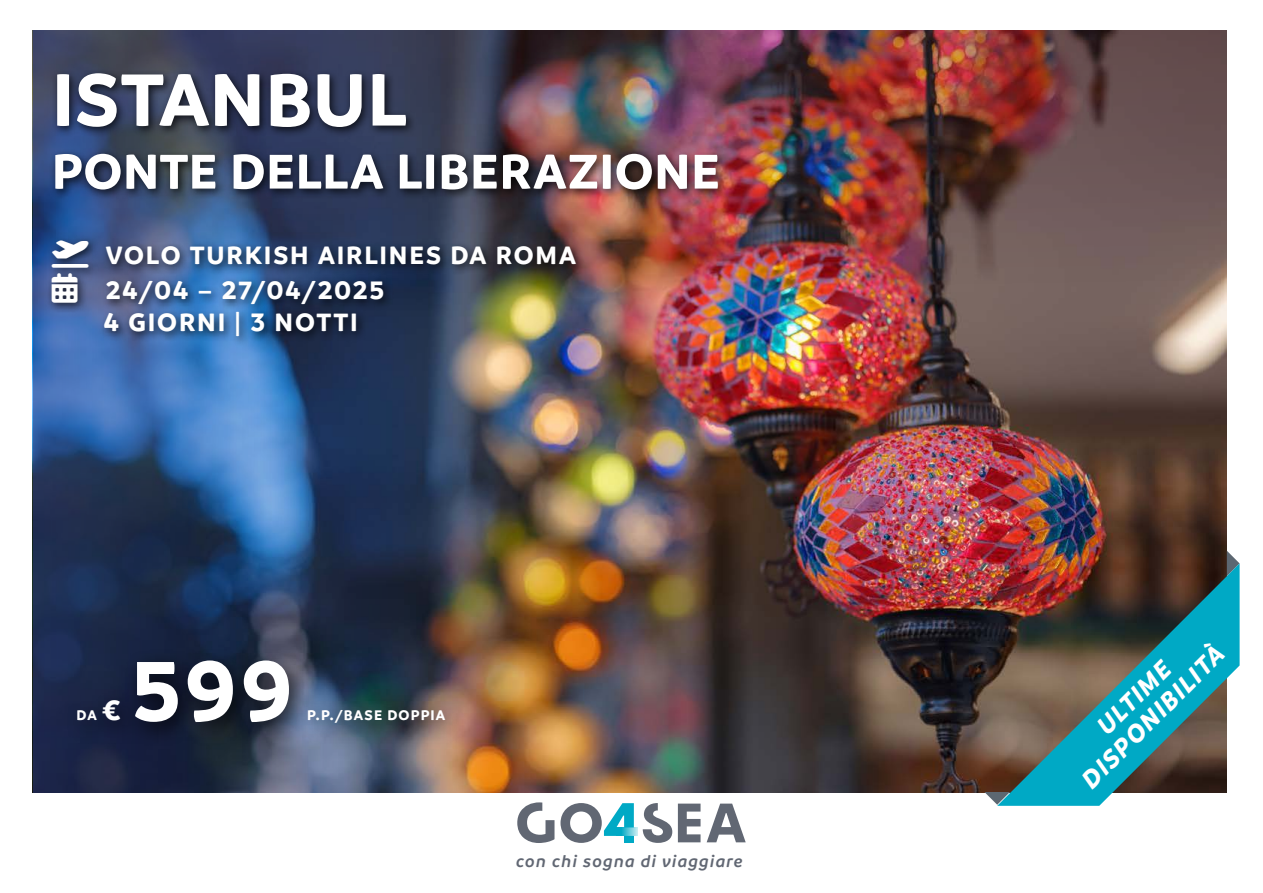
<style>
.page{position:relative;width:1263px;height:893px;background:#fff}
.page>*{position:absolute;margin:0;border:0;box-sizing:border-box;transform-origin:0 0}
.t1{font:700 90px "Branding";color:#fff}
.t2{font:700 79.5px "Branding";letter-spacing:.01em;color:#fff}
.t3{font:700 52.5px "Branding";letter-spacing:.015em;color:#fff}
.t4{font:700 27px/32.4px "Branding";letter-spacing:.065em;color:#fff}
.t5{font:italic 700 27px/27px "Branding";color:#fff;text-align:center}
.t6{font:italic 600 18px "Branding";letter-spacing:.065em;color:#616773}
.t7{font:700 15px "Branding";letter-spacing:.075em;color:#fff}
.s1{font-size:30px}
</style>
<div class="page">
<img style="left:493px;top:317px;width:734px;height:476px">
<img style="left:493px;top:30px;width:734px;height:287px">
<svg style="left:33px;top:30px;width:460px;height:763px"></svg>
<div style="left:46px;top:68px;width:684px;height:279px;background:#000;opacity:.75"></div>
<div style="left:65px;top:649px;width:403px;height:98px;background:#000;opacity:.75"></div>
<svg style="left:707px;top:804px;width:39px;height:38px"></svg>
<svg style="left:643px;top:803px;width:29px;height:40px"></svg>
<svg style="left:678px;top:804px;width:22px;height:38px"></svg>
<svg style="left:517px;top:802px;width:37px;height:41px"></svg>
<svg style="left:560px;top:803px;width:74px;height:40px"></svg>
<svg style="left:616px;top:827px;width:22px;height:9px"></svg>
<svg style="left:984px;top:792px;width:13px;height:13px"></svg>
<svg style="left:1227px;top:551px;width:12px;height:12px"></svg>
<svg style="left:997px;top:563px;width:242px;height:243px"></svg>
<svg style="left:52px;top:240px;width:37px;height:27px"></svg>
<h2 class="t2" style="left:52px;top:54px;width:357px">ISTANBUL</h2>
<h3 class="t3" style="left:52px;top:141px;width:669px">PONTE DELLA LIBERAZIONE</h3>
<p class="t4" style="left:106px;top:238px;width:472px">VOLO TURKISH AIRLINES DA ROMA</p>
<p class="t4" style="left:104px;top:274px;width:282px;text-indent:-52px">▲ 24/04 – 27/04/2025<br>4 GIORNI | 3 NOTTI</p>
<p class="t7" style="left:77px;top:707px;width:46px">DA <span class="s1">€</span></p>
<h1 class="t1" style="left:132px;top:639px;width:162px">599</h1>
<p class="t7" style="left:307px;top:707px;width:140px">P.P./BASE DOPPIA</p>
<p class="t6" style="left:516px;top:851px;width:228px">con chi sogna di viaggiare</p>
<p class="t5" style="left:1057px;top:755px;width:191px;rotate:-45deg">ULTIME<br>DISPONIBILITÀ</p>
</div>
